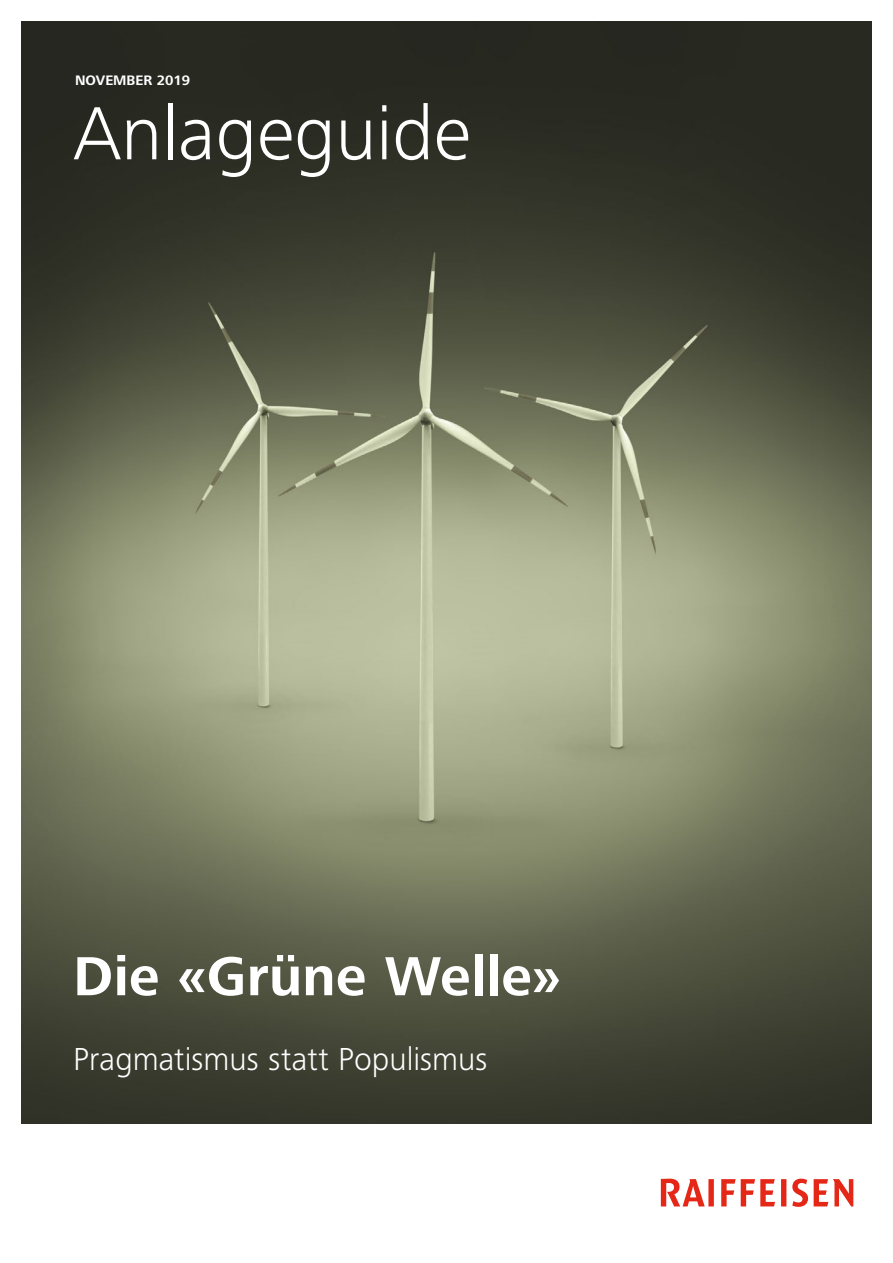
<style>
.page{position:relative;width:893px;height:1263px;background:#fff}
.page>*{position:absolute;margin:0;border:0;box-sizing:border-box;transform-origin:0 0}
.t1{font:300 78px "Frutiger Next Pro";color:#fff}
.t2{font:700 57px "Frutiger Next Pro";letter-spacing:.005em;color:#fff}
.t3{font:300 33px "Frutiger Next Pro";letter-spacing:-.005em;color:#fff}
.t4{font:700 14.25px "Frutiger Next Pro";color:#fff}
</style>
<div class="page">
<svg style="left:661px;top:1178px;width:192px;height:29px"></svg>
<img style="left:21px;top:21px;width:851px;height:1102px">
<p class="t4" style="left:75px;top:72px;width:117px">NOVEMBER 2019</p>
<h1 class="t1" style="left:73px;top:89px;width:399px">Anlageguide</h1>
<h2 class="t2" style="left:73px;top:944px;width:488px">Die «Grüne Welle»</h2>
<p class="t3" style="left:73px;top:1040px;width:416px">Pragmatismus statt Populismus</p>
</div>
